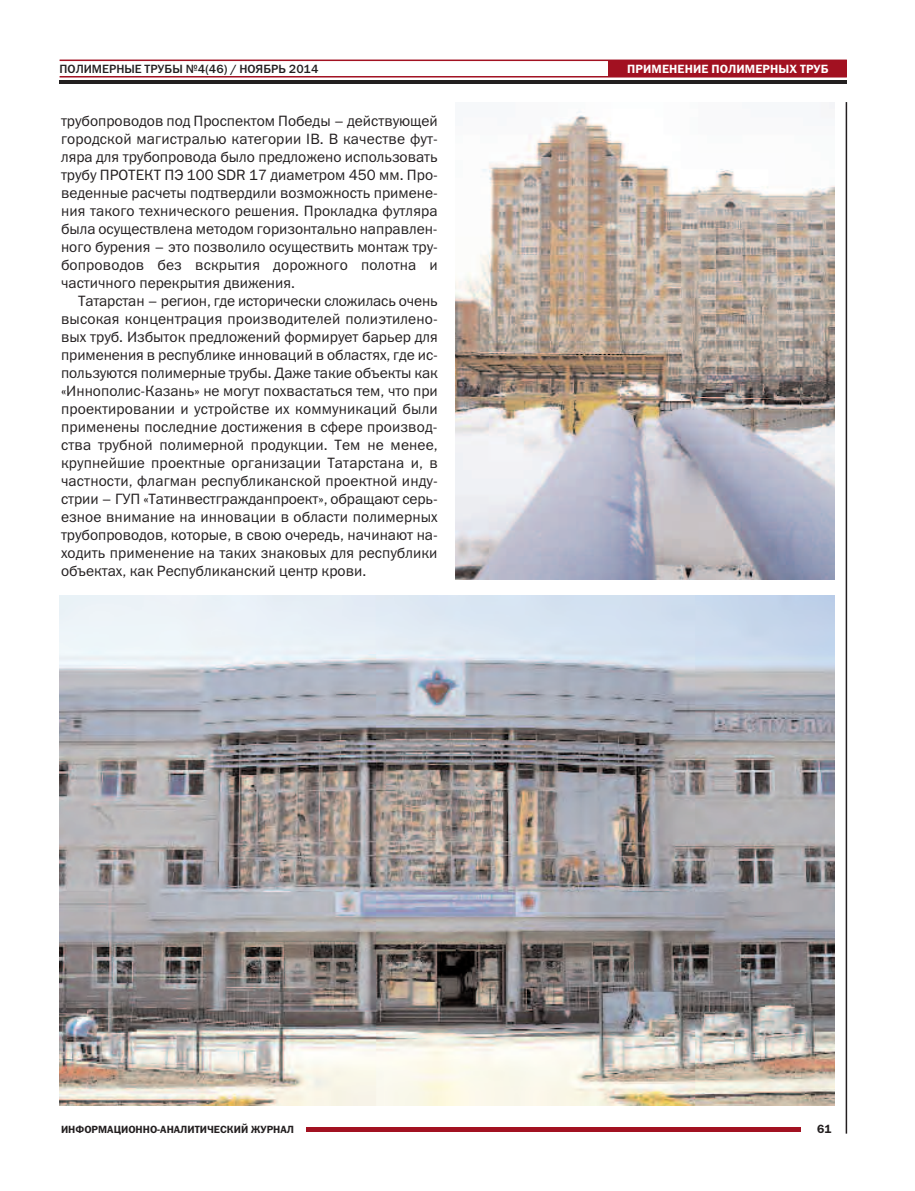
<style>
.page{position:relative;width:915px;height:1191px;background:#fff}
.page>*{position:absolute;margin:0;border:0;box-sizing:border-box;transform-origin:0 0}
.t1{font:15px/18px "Franklin Gothic Book C";color:#231f20;text-align:justify}
.t2{font:12px "Franklin Gothic Medium C";color:#231f20}
.t3{font:12px "Franklin Gothic Demi C";letter-spacing:.01em;color:#fff}
.t4{font:12px "Franklin Gothic Demi C";color:#231f20}
.t5{font:10.5px "Franklin Gothic Demi C";color:#231f20}
</style>
<div class="page">
<img style="left:60px;top:596px;width:773px;height:510px">
<img style="left:455px;top:102px;width:378px;height:478px">
<hr style="left:845px;top:102px;width:1px;height:1031px;background:#231f20">
<hr style="left:306px;top:1127px;width:494px;height:4px;background:#a21121">
<hr style="left:60px;top:76px;width:786px;height:1px;background:#a21121">
<hr style="left:60px;top:60px;width:786px;height:1px;background:#a21121">
<hr style="left:60px;top:80px;width:786px;height:3px;background:#231f20">
<div style="left:608px;top:60px;width:238px;height:16px;background:#a21121"></div>
<p class="t2" style="left:60px;top:62px;width:260px">ПОЛИМЕРНЫЕ ТРУБЫ №4(46) / НОЯБРЬ 2014</p>
<p class="t3" style="left:627px;top:62px;width:203px">ПРИМЕНЕНИЕ ПОЛИМЕРНЫХ ТРУБ</p>
<p class="t1" style="left:61px;top:112px;width:378px">трубопроводов под Проспектом Победы – действующей городской магистралью категории IB. В качестве фут&shy;ляра для трубопровода было предложено использовать трубу ПРОТЕКТ ПЭ 100 SDR 17 диаметром 450 мм. Про&shy;веденные расчеты подтвердили возможность примене&shy;ния такого технического решения. Прокладка футляра была осуществлена методом горизонтально направлен&shy;ного бурения – это позволило осуществить монтаж тру&shy;бопроводов без вскрытия дорожного полотна и частичного перекрытия движения.</p>
<p class="t1" style="left:61px;top:292px;width:378px;text-indent:17px">Татарстан – регион, где исторически сложилась очень высокая концентрация производителей полиэтилено&shy;вых труб. Избыток предложений формирует барьер для применения в республике инноваций в областях, где ис&shy;пользуются полимерные трубы. Даже такие объекты как «Иннополис-Казань» не могут похвастаться тем, что при проектировании и устройстве их коммуникаций были применены последние достижения в сфере производ&shy;ства трубной полимерной продукции. Тем не менее, крупнейшие проектные организации Татарстана и, в частности, флагман республиканской проектной инду&shy;стрии – ГУП «Татинвестгражданпроект», обращают серь&shy;езное внимание на инновации в области полимерных трубопроводов, которые, в свою очередь, начинают на&shy;ходить применение на таких знаковых для республики объектах, как Республиканский центр крови.</p>
<p class="t5" style="left:61px;top:1122px;width:234px">ИНФОРМАЦИОННО-АНАЛИТИЧЕСКИЙ ЖУРНАЛ</p>
<p class="t4" style="left:817px;top:1122px;width:16px">61</p>
</div>
